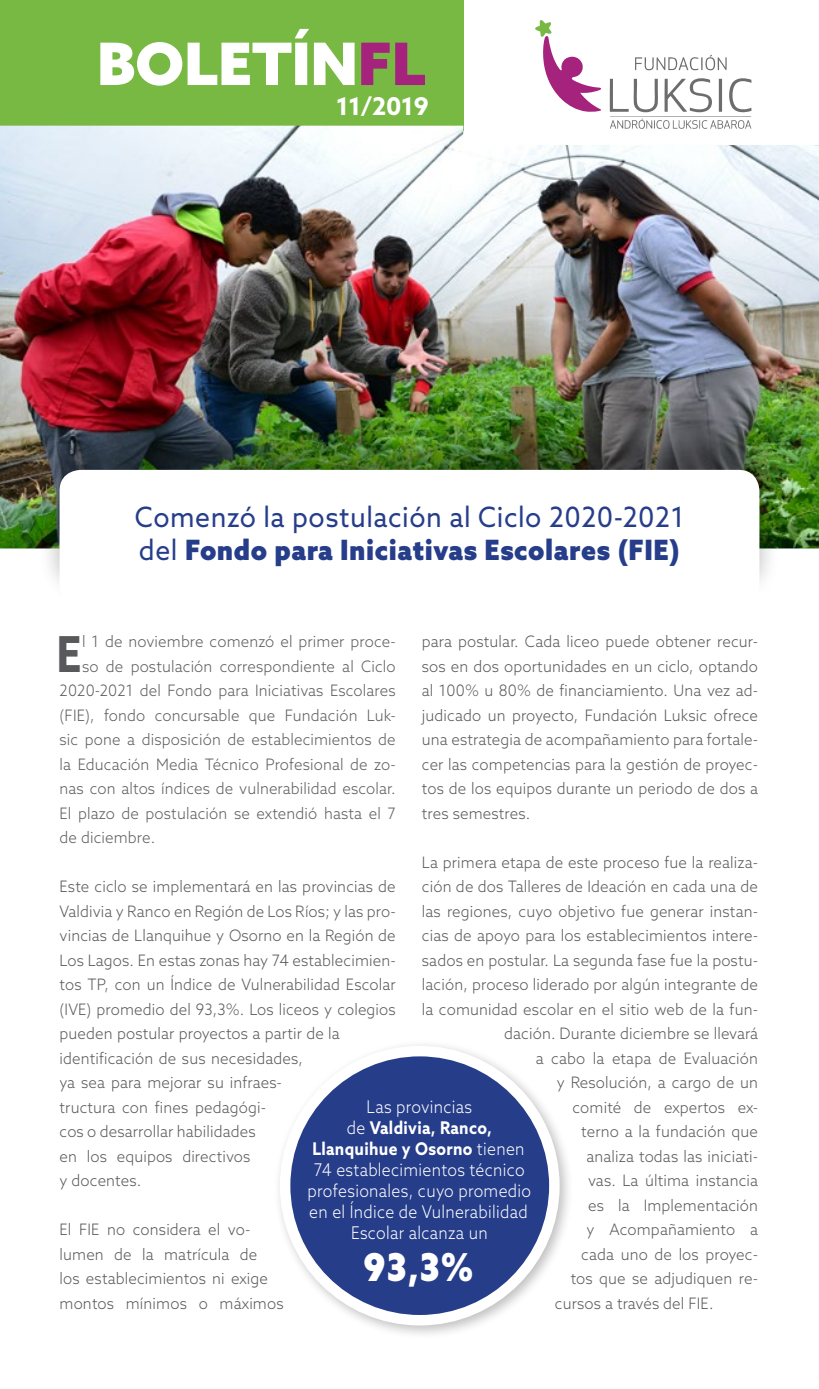
<style>
.page{position:relative;width:819px;height:1389px;background:#fff}
.page>*{position:absolute;margin:0;border:0;box-sizing:border-box;transform-origin:0 0}
.t1{font:900 58.45px "Azo Sans";color:#fff}
.t2{font:700 49.52px "Azo Sans";color:#58595b;scale:.9 1}
.t3{font:900 38.5px "Azo Sans";color:#fff;scale:.9 1}
.t4{font:28px/33.2px "Azo Sans";letter-spacing:.02em;color:#263d8a;scale:.95 1}
.t5{font:700 24.5px "Azo Sans";letter-spacing:-.01em;color:#fff}
.t6{font:300 17.5px/21px "Azo Sans";letter-spacing:.02em;color:#fff;text-align:center;scale:.9 1}
.t7{font:300 15.75px/24.5px "Azo Sans";letter-spacing:.01em;color:#58595b;scale:.95 1}
.t8{font:300 15.75px "Azo Sans";letter-spacing:.01em;color:#5d5d60;scale:.95 1}
.s1{color:#a5227d}
.s2{font-weight:900}
.s3{font-weight:700}
</style>
<div class="page">
<div style="left:0;top:0;width:463px;height:131px;background:#77b943"></div>
<img style="left:0;top:126px;width:819px;height:422px">
<svg style="left:535px;top:20px;width:66px;height:92px"></svg>
<svg style="left:635px;top:55px;width:91px;height:16px"></svg>
<svg style="left:609px;top:78px;width:142px;height:51px"></svg>
<div style="left:37px;top:423px;width:744px;height:181px;background:#000;opacity:.3"></div>
<div style="left:60px;top:470px;width:699px;height:136px;background:#fff;border-radius:21px"></div>
<div style="left:273px;top:1039px;width:301px;height:300px;background:#000;opacity:.25"></div>
<div style="left:285px;top:1051px;width:269px;height:269px;background:#263d8a;border-radius:50%"></div>
<div style="left:280px;top:1046px;width:279px;height:279px;border:10px solid #fff;border-radius:50%"></div>
<h1 class="t1" style="left:97px;top:25px;width:330px">BOLETÍN<span class="s1">FL</span></h1>
<h3 class="t5" style="left:336px;top:90px;width:94px">11/2019</h3>
<h3 class="t4" style="left:135px;top:500px;width:580px">Comenzó la postulación al Ciclo 2020-2021 del <span class="s2">Fondo para Iniciativas Escolares (FIE)</span></h3>
<h2 class="t2" style="left:57px;top:621px;width:29px">E</h2>
<p class="t8" style="left:82px;top:631px;width:331px">l 1 de noviembre comenzó el primer proce-</p>
<p class="t7" style="left:422px;top:629px;width:355px;text-align:justify">para postular. Cada liceo puede obtener recur&shy;sos en dos oportunidades en un ciclo, optando al 100% u 80% de financiamiento. Una vez ad&shy;judicado un proyecto, Fundación Luksic ofrece una estrategia de acompañamiento para fortale&shy;cer las competencias para la gestión de proyec&shy;tos de los equipos durante un periodo de dos a tres semestres.</p>
<p class="t7" style="left:422px;top:850px;width:355px">La primera etapa de este proceso fue la realiza-</p>
<p class="t7" style="left:422px;top:874px;width:355px">ción de dos Talleres de Ideación en cada una de</p>
<p class="t7" style="left:422px;top:899px;width:355px">las regiones, cuyo objetivo fue generar instan-</p>
<p class="t7" style="left:422px;top:923px;width:355px">cias de apoyo para los establecimientos intere-</p>
<p class="t7" style="left:422px;top:948px;width:355px">sados en postular. La segunda fase fue la postu-</p>
<p class="t7" style="left:422px;top:972px;width:355px">lación, proceso liderado por algún integrante de</p>
<p class="t7" style="left:422px;top:997px;width:355px">la comunidad escolar en el sitio web de la fun-</p>
<p class="t7" style="left:504px;top:1021px;width:269px">dación. Durante diciembre se llevará</p>
<p class="t7" style="left:535px;top:1046px;width:235px">a cabo la etapa de Evaluación</p>
<p class="t7" style="left:556px;top:1070px;width:213px">y Resolución, a cargo de un</p>
<p class="t7" style="left:572px;top:1095px;width:197px">comité de expertos ex-</p>
<p class="t7" style="left:581px;top:1119px;width:188px">terno a la fundación que</p>
<p class="t7" style="left:586px;top:1144px;width:182px">analiza todas las iniciati-</p>
<p class="t7" style="left:588px;top:1168px;width:180px">vas. La última instancia</p>
<p class="t7" style="left:588px;top:1193px;width:180px">es la Implementación</p>
<p class="t7" style="left:586px;top:1217px;width:182px">y Acompañamiento a</p>
<p class="t7" style="left:581px;top:1242px;width:188px">cada uno de los proyec-</p>
<p class="t7" style="left:570px;top:1266px;width:199px">tos que se adjudiquen re-</p>
<p class="t7" style="left:555px;top:1291px;width:168px">cursos a través del FIE.</p>
<p class="t8" style="left:82px;top:656px;width:331px">so de postulación correspondiente al Ciclo</p>
<p class="t8" style="left:60px;top:680px;width:355px">2020-2021 del Fondo para Iniciativas Escolares</p>
<p class="t8" style="left:60px;top:705px;width:355px">(FIE), fondo concursable que Fundación Luk-</p>
<p class="t8" style="left:60px;top:729px;width:355px">sic pone a disposición de establecimientos de</p>
<p class="t8" style="left:60px;top:754px;width:355px">la Educación Media Técnico Profesional de zo-</p>
<p class="t8" style="left:60px;top:778px;width:355px">nas con altos índices de vulnerabilidad escolar.</p>
<p class="t8" style="left:60px;top:803px;width:355px">El plazo de postulación se extendió hasta el 7</p>
<p class="t8" style="left:60px;top:827px;width:102px">de diciembre.</p>
<p class="t7" style="left:60px;top:874px;width:355px">Este ciclo se implementará en las provincias de Valdivia y Ranco en Región de Los Ríos; y las pro&shy;vincias de Llanquihue y Osorno en la Región de Los Lagos. En estas zonas hay 74 establecimien&shy;tos TP, con un Índice de Vulnerabilidad Escolar (IVE) promedio del 93,3%. Los liceos y colegios pueden postular proyectos a partir de la identificación de sus necesidades,<br>ya sea para mejorar su infraes-<br>tructura con fines pedagógi-<br>cos o desarrollar habilidades<br>en los equipos directivos<br>y docentes.</p>
<p class="t7" style="left:60px;top:1217px;width:237px">El FIE no considera el vo&shy;lumen de la matrícula de<br>los establecimientos ni exige montos mínimos o máximos</p>
<p class="t6" style="left:307px;top:1096px;width:250px">Las provincias<br>de <span class="s3">Valdivia, Ranco,<br>Llanquihue y Osorno</span> tienen<br>74 establecimientos técnico profesionales, cuyo promedio en el Índice de Vulnerabilidad<br>Escolar alcanza un</p>
<h3 class="t3" style="left:363px;top:1241px;width:123px">93,3%</h3>
</div>
